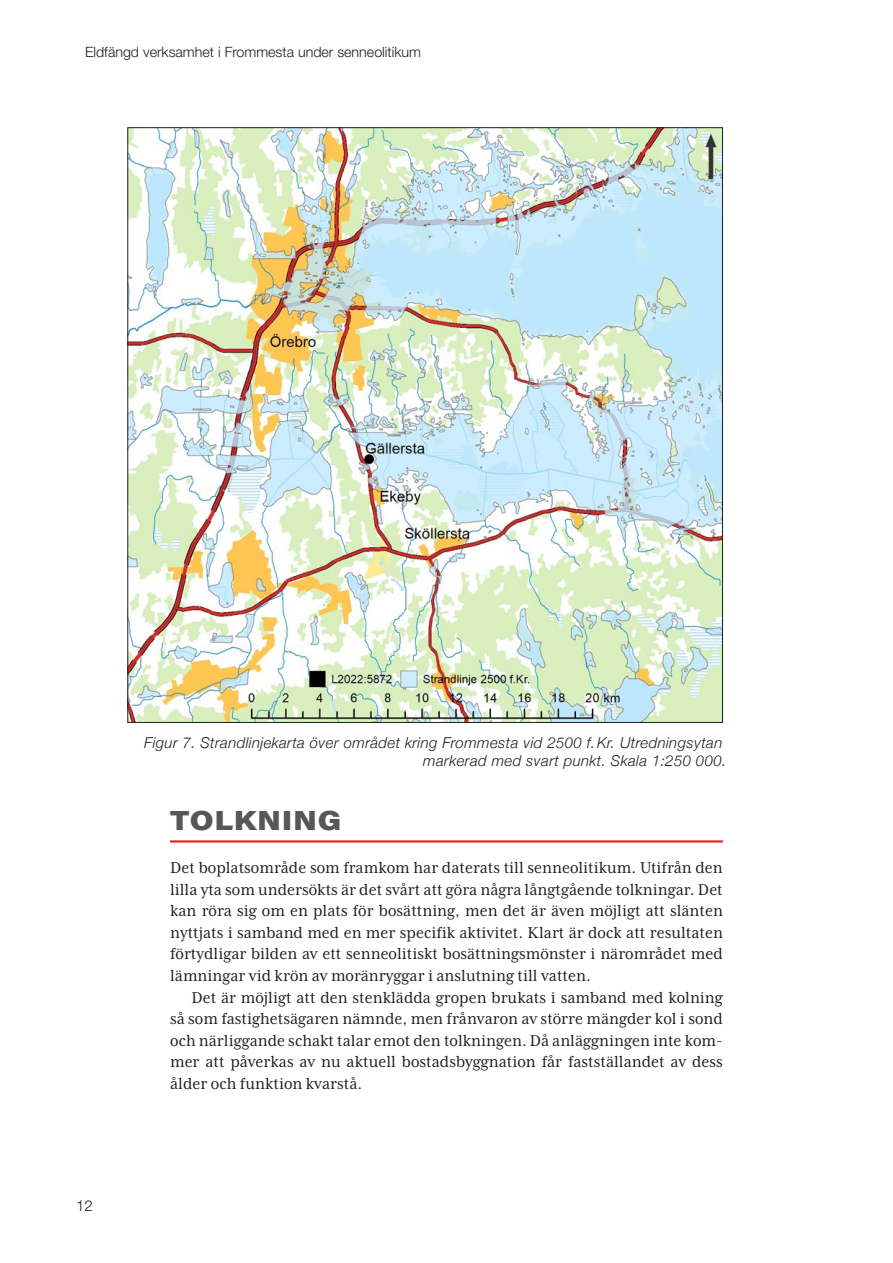
<style>
.page{position:relative;width:893px;height:1263px;background:#fff}
.page>*{position:absolute;margin:0;border:0;box-sizing:border-box;transform-origin:0 0}
.t1{font:900 27px "Acumin Pro Wide";letter-spacing:.025em;color:#575758}
.t2{font:18px/21.6px "Mrs Eaves XL Serif Nar OT";color:#1d1e1f;text-align:justify}
.t3{font:italic 300 15px/18px "Helvetica Neue";letter-spacing:.025em;color:#1d1e1f;text-align:right}
.t4{font:300 15px "Helvetica Neue";color:#1d1e1f}
.t5{font:300 14.25px "Helvetica Neue";color:#1d1e1f}
</style>
<div class="page">
<hr style="left:170px;top:840px;width:553px;height:2px;background:#e3292a">
<img style="left:129px;top:129px;width:592px;height:592px">
<p class="t5" style="left:85px;top:43px;width:337px">Eldfängd verksamhet i Frommesta under senneolitikum</p>
<p class="t3" style="left:144px;top:733px;width:583px">Figur 7. Strandlinjekarta över området kring Frommesta vid 2500 f.Kr. Utredningsytan markerad med svart punkt. Skala 1:250 000.</p>
<p class="t4" style="left:76px;top:1196px;width:18px">12</p>
<h1 class="t1" style="left:170px;top:800px;width:173px">TOLKNING</h1>
<p class="t2" style="left:170px;top:857px;width:554px">Det boplatsområde som framkom har daterats till senneolitikum. Utifrån den lilla yta som undersökts är det svårt att göra några långtgående tolkningar. Det kan röra sig om en plats för bosättning, men det är även möjligt att slänten nyttjats i samband med en mer specifik aktivitet. Klart är dock att resultaten förtydligar bilden av ett senneolitiskt bosättningsmönster i närområdet med lämningar vid krön av moränryggar i anslutning till vatten.</p>
<p class="t2" style="left:170px;top:986px;width:554px;text-indent:21px">Det är möjligt att den stenklädda gropen brukats i samband med kolning så som fastighetsägaren nämnde, men frånvaron av större mängder kol i sond och närliggande schakt talar emot den tolkningen. Då anläggningen inte kom&shy;mer att påverkas av nu aktuell bostadsbyggnation får fastställandet av dess ålder och funktion kvarstå.</p>
</div>
